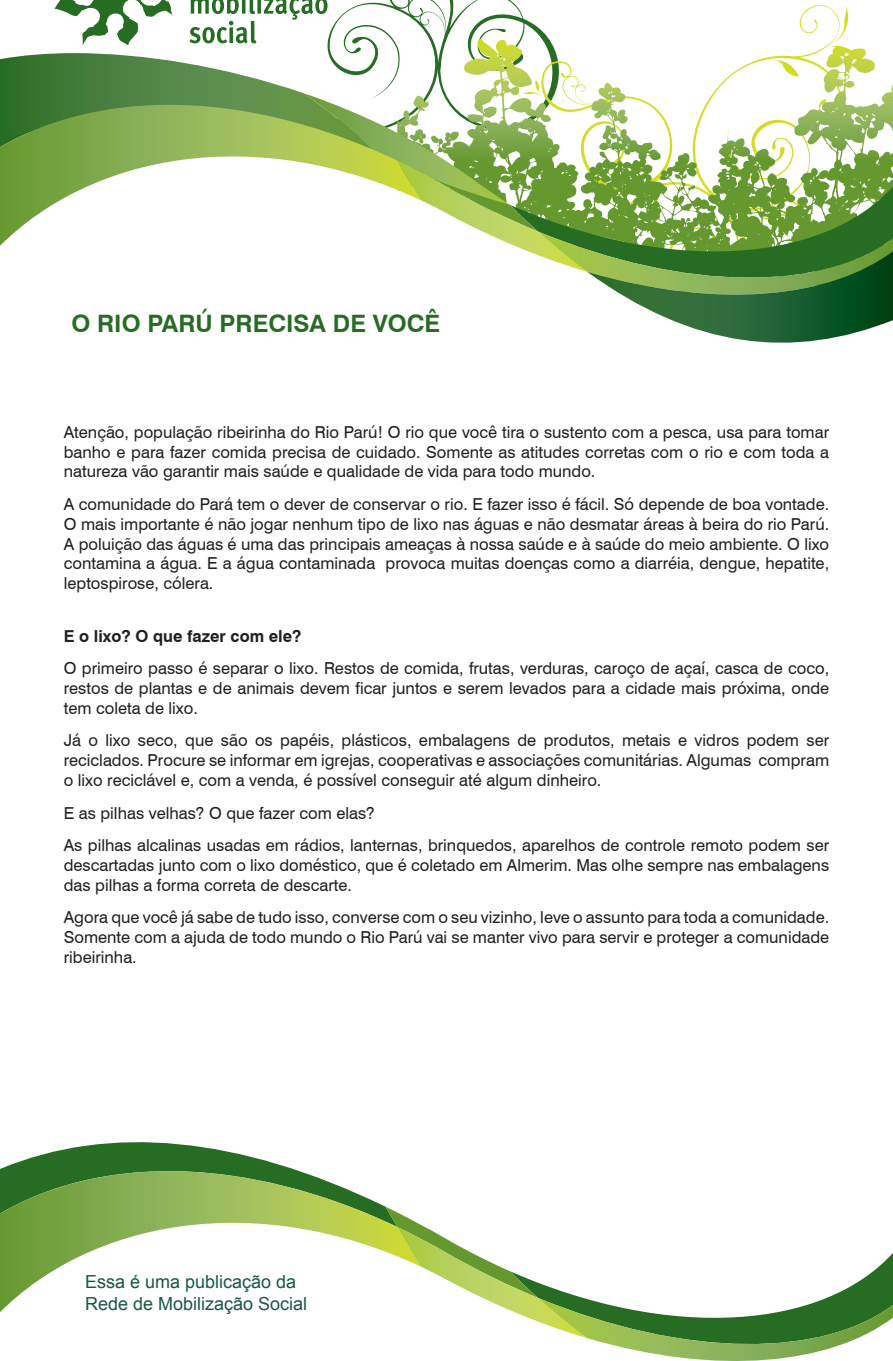
<style>
.page{position:relative;width:893px;height:1361px;background:#fff}
.page>*{position:absolute;margin:0;border:0;box-sizing:border-box;transform-origin:0 0}
.Paragraph_Style_1{font:700 24px "Swiss 721 BT";color:#266c23}
.t1{font:18px/21.6px "Arial";color:#1a574a}
.Paragraph_Style_2{font:16.5px/19.8px "Swiss 721 BT";color:#231f20;text-align:justify}
.Paragraph_Style_2-2{font:700 16.5px "Swiss 721 BT";color:#231f20}
</style>
<div class="page">
<svg style="left:0;top:1142px;width:893px;height:219px"></svg>
<svg style="left:0;top:0;width:893px;height:343px"></svg>
<p class="Paragraph_Style_1" style="left:71px;top:309px;width:370px">O RIO PARÚ PRECISA DE VOCÊ</p>
<p class="Paragraph_Style_2" style="left:64px;top:422px;width:767px">Atenção, população ribeirinha do Rio Parú! O rio que você tira o sustento com a pesca, usa para tomar banho e para fazer comida precisa de cuidado. Somente as atitudes corretas com o rio e com toda a natureza vão garantir mais saúde e qualidade de vida para todo mundo.</p>
<p class="Paragraph_Style_2" style="left:64px;top:494px;width:767px">A comunidade do Pará tem o dever de conservar o rio. E fazer isso é fácil. Só depende de boa vontade.<br>O mais importante é não jogar nenhum tipo de lixo nas águas e não desmatar áreas à beira do rio Parú.<br>A poluição das águas é uma das principais ameaças à nossa saúde e à saúde do meio ambiente. O lixo contamina a água. E a água contaminada provoca muitas doenças como a diarréia, dengue, hepatite, leptospirose, cólera.</p>
<p class="Paragraph_Style_2-2" style="left:64px;top:626px;width:239px">E o lixo? O que fazer com ele?</p>
<p class="Paragraph_Style_2" style="left:64px;top:658px;width:767px">O primeiro passo é separar o lixo. Restos de comida, frutas, verduras, caroço de açaí, casca de coco, restos de plantas e de animais devem ficar juntos e serem levados para a cidade mais próxima, onde tem coleta de lixo.</p>
<p class="Paragraph_Style_2" style="left:64px;top:730px;width:767px">Já o lixo seco, que são os papéis, plásticos, embalagens de produtos, metais e vidros podem ser reciclados. Procure se informar em igrejas, cooperativas e associações comunitárias. Algumas compram o lixo reciclável e, com a venda, é possível conseguir até algum dinheiro.</p>
<p class="Paragraph_Style_2" style="left:64px;top:802px;width:313px">E as pilhas velhas? O que fazer com elas?</p>
<p class="Paragraph_Style_2" style="left:64px;top:835px;width:767px">As pilhas alcalinas usadas em rádios, lanternas, brinquedos, aparelhos de controle remoto podem ser descartadas junto com o lixo doméstico, que é coletado em Almerim. Mas olhe sempre nas embalagens das pilhas a forma correta de descarte.</p>
<p class="Paragraph_Style_2" style="left:64px;top:907px;width:767px">Agora que você já sabe de tudo isso, converse com o seu vizinho, leve o assunto para toda a comunidade.<br>Somente com a ajuda de todo mundo o Rio Parú vai se manter vivo para servir e proteger a comunidade ribeirinha.</p>
<p class="t1" style="left:85px;top:1271px;width:224px">Essa é uma publicação da<br>Rede de Mobilização Social</p>
</div>
